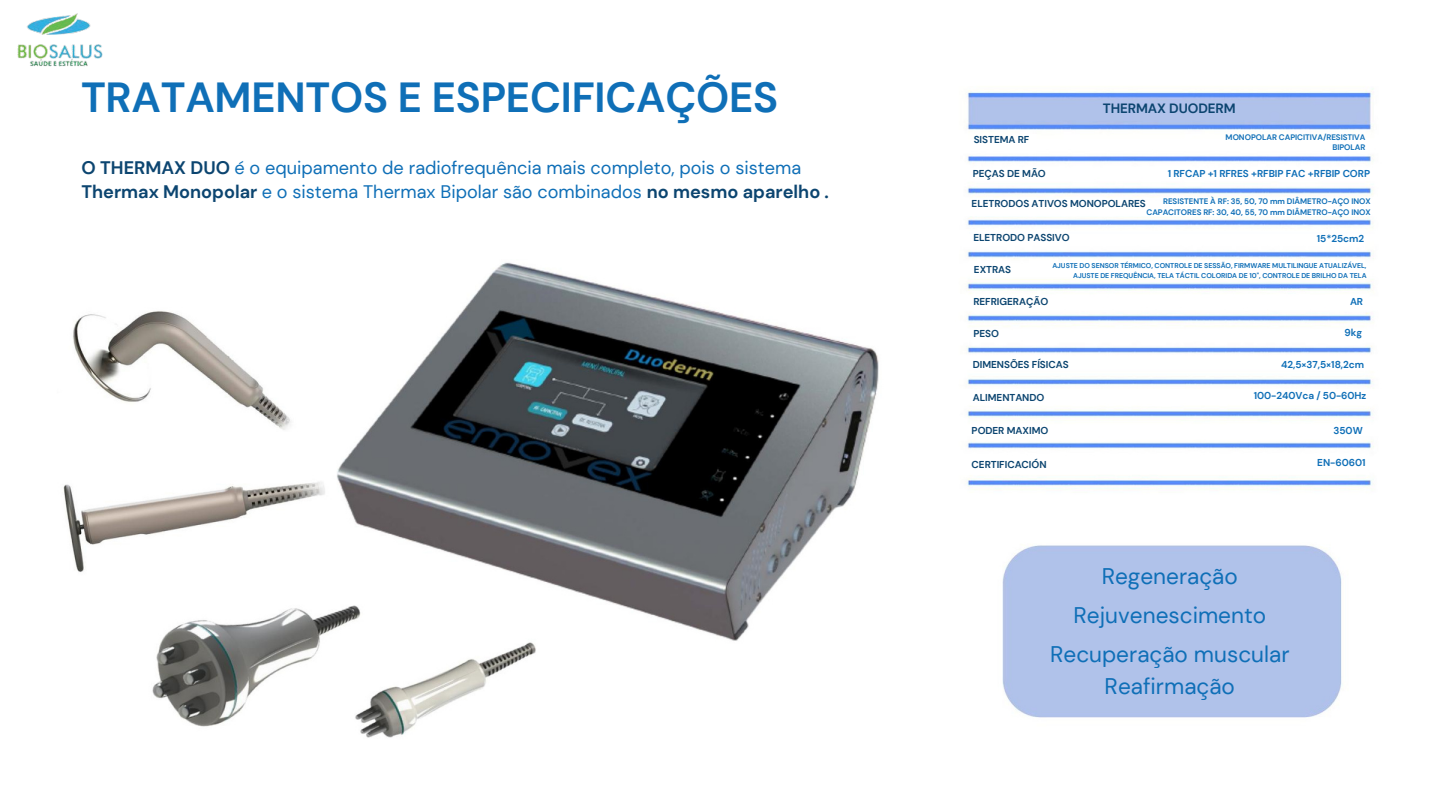
<style>
.page{position:relative;width:1440px;height:810px;background:#fff}
.page>*{position:absolute;margin:0;border:0;box-sizing:border-box;transform-origin:0 0}
.t1{font:700 42px "DM Sans";letter-spacing:-.005em;color:#0f6fb7}
.t2{font:22.6px/38.6px "DM Sans";color:#0f6fb7;text-align:center}
.t3{font:18.1px "DM Sans";color:#0f6fb7}
.t4{font:700 13.5px "DM Sans";letter-spacing:-.005em;color:#0c4570}
.t5{font:700 10px "DM Sans";letter-spacing:-.005em;color:#0c4570}
.t6{font:700 10px "DM Sans";letter-spacing:-.005em;color:#0f6fb7}
.t7{font:700 8px "DM Sans";letter-spacing:-.005em;color:#0f6fb7}
.t8{font:700 7px "DM Sans";letter-spacing:-.005em;color:#0f6fb7}
.s1{font-weight:700;color:#0c4570}
</style>
<div class="page">
<img style="left:63px;top:90px;width:1311px;height:648px">
<img style="left:17px;top:13px;width:86px;height:54px">
<h5 class="t1" style="left:81px;top:71px;width:699px">TRATAMENTOS E ESPECIFICAÇÕES</h5>
<h4 class="t5" style="left:974px;top:133px;width:57px">SISTEMA RF</h4>
<h2 class="t4" style="left:1103px;top:99px;width:135px">THERMAX DUODERM</h2>
<h5 class="t7" style="left:1226px;top:132px;width:141px">MONOPOLAR CAPICITIVA/RESISTIVA</h5>
<h6 class="t7" style="left:1332px;top:142px;width:35px">BIPOLAR</h6>
<h6 class="t3" style="left:81px;top:156px;width:721px"><span class="s1">O THERMAX DUO</span> é o equipamento de radiofrequência mais completo, pois o sistema</h6>
<h5 class="t5" style="left:973px;top:167px;width:75px">PEÇAS DE MÃO</h5>
<h6 class="t3" style="left:81px;top:180px;width:749px"><span class="s1">Thermax Monopolar</span> e o sistema Thermax Bipolar são combinados <span class="s1">no mesmo aparelho .</span></h6>
<h5 class="t6" style="left:1168px;top:167px;width:204px">1 RFCAP +1 RFRES +RFBIP FAC +RFBIP CORP</h5>
<h5 class="t7" style="left:1163px;top:196px;width:209px">RESISTENTE À RF: 35, 50, 70 mm DIÂMETRO-AÇO INOX</h5>
<h5 class="t7" style="left:1147px;top:207px;width:226px">CAPACITORES RF: 30, 40, 55, 70 mm DIÂMETRO-AÇO INOX</h5>
<p class="t5" style="left:972px;top:197px;width:176px">ELETRODOS ATIVOS MONOPOLARES</p>
<h5 class="t5" style="left:973px;top:231px;width:98px">ELETRODO PASSIVO</h5>
<p class="t6" style="left:1317px;top:232px;width:49px">15*25cm2</p>
<h3 class="t5" style="left:974px;top:263px;width:39px">EXTRAS</h3>
<h5 class="t8" style="left:1052px;top:261px;width:316px">AJUSTE DO SENSOR TÉRMICO, CONTROLE DE SESSÃO, FIRMWARE MULTILINGUE ATUALIZÁVEL,</h5>
<h6 class="t8" style="left:1073px;top:271px;width:295px">AJUSTE DE FREQUÊNCIA, TELA TÁCTIL COLORIDA DE 10", CONTROLE DE BRILHO DA TELA</h6>
<p class="t5" style="left:973px;top:295px;width:76px">REFRIGERAÇÃO</p>
<p class="t6" style="left:1350px;top:295px;width:15px">AR</p>
<h1 class="t5" style="left:973px;top:327px;width:27px">PESO</h1>
<h5 class="t6" style="left:1344px;top:326px;width:19px">9kg</h5>
<p class="t5" style="left:973px;top:358px;width:97px">DIMENSÕES FÍSICAS</p>
<h5 class="t6" style="left:1281px;top:358px;width:85px">42,5×37,5×18,2cm</h5>
<h5 class="t5" style="left:973px;top:391px;width:73px">ALIMENTANDO</h5>
<p class="t5" style="left:972px;top:424px;width:78px">PODER MAXIMO</p>
<h5 class="t6" style="left:1254px;top:389px;width:114px">100-240Vca / 50-60Hz</h5>
<h6 class="t6" style="left:1334px;top:424px;width:31px">350W</h6>
<h5 class="t5" style="left:972px;top:458px;width:76px">CERTIFICACIÓN</h5>
<h5 class="t6" style="left:1317px;top:456px;width:50px">EN-60601</h5>
<h5 class="t2" style="left:1050px;top:557px;width:241px">Regeneração<br>Rejuvenescimento<br>Recuperação muscular</h5>
<h5 class="t2" style="left:1105px;top:667px;width:132px">Reafirmação</h5>
</div>
